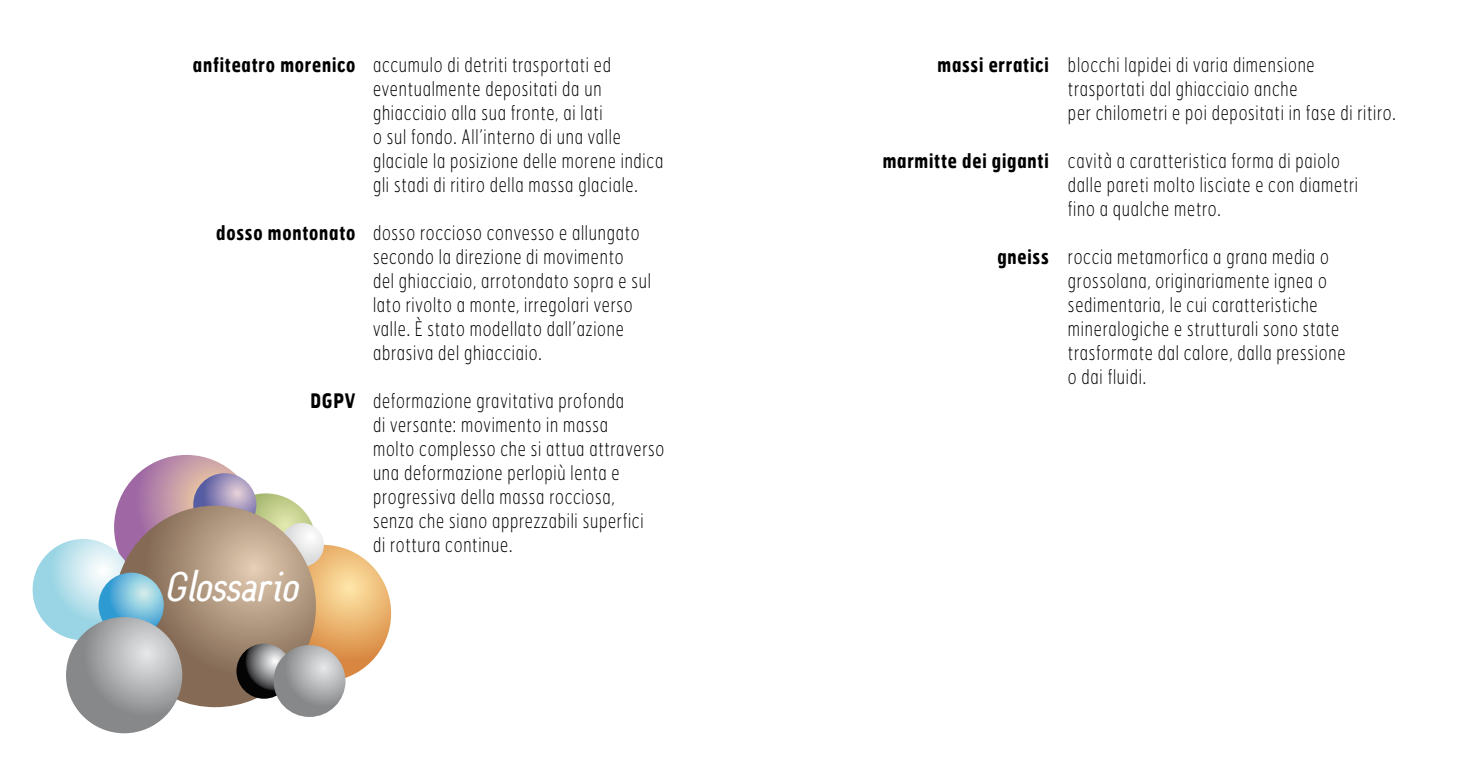
<style>
.page{position:relative;width:1475px;height:766px;background:#fff}
.page>*{position:absolute;margin:0;border:0;box-sizing:border-box;transform-origin:0 0}
.t1{font:36px "Slanted";color:#fff}
.t2{font:100 20px/24px "Hermes";letter-spacing:.05em;color:#000;scale:.77 1}
.t3{font:700 20px "Hermes";letter-spacing:.05em;color:#000;scale:.77 1}
</style>
<div class="page">
<svg style="left:114px;top:455px;width:145px;height:144px;background:#b787a6"></svg>
<svg style="left:215px;top:493px;width:101px;height:101px"></svg>
<svg style="left:33px;top:539px;width:101px;height:101px;background:#b8e1eb"></svg>
<svg style="left:254px;top:544px;width:137px;height:137px;background:#ebb773"></svg>
<svg style="left:193px;top:473px;width:63px;height:63px;background:#9990ba"></svg>
<svg style="left:280px;top:523px;width:44px;height:43px"></svg>
<svg style="left:114px;top:505px;width:202px;height:202px;background:#a88f78"></svg>
<svg style="left:236px;top:643px;width:55px;height:55px;background:#5a5a5a"></svg>
<svg style="left:98px;top:572px;width:66px;height:65px;background:#75bddb"></svg>
<svg style="left:66px;top:616px;width:116px;height:117px;background:#a4a6a8"></svg>
<svg style="left:273px;top:644px;width:72px;height:72px;background:#a5a5a7"></svg>
<p class="t3" style="left:193px;top:52px;width:213px">anfiteatro morenico</p>
<p class="t3" style="left:216px;top:220px;width:182px">dosso montonato</p>
<p class="t3" style="left:310px;top:388px;width:60px">DGPV</p>
<h1 class="t1" style="left:164px;top:562px;width:137px">Glossario</h1>
<p class="t2" style="left:373px;top:52px;width:378px">accumulo di detriti trasportati ed eventualmente depositati da un ghiacciaio alla sua fronte, ai lati<br>o sul fondo. All’interno di una valle glaciale la posizione delle morene indica gli stadi di ritiro della massa glaciale.</p>
<p class="t2" style="left:373px;top:220px;width:362px">dosso roccioso convesso e allungato secondo la direzione di movimento<br>del ghiacciaio, arrotondato sopra e sul lato rivolto a monte, irregolari verso valle. è stato modellato dall’azione abrasiva del ghiacciaio.</p>
<p class="t2" style="left:373px;top:388px;width:380px">deformazione gravitativa profonda<br>di versante: movimento in massa<br>molto complesso che si attua attraverso una deformazione perlopiù lenta e progressiva della massa rocciosa,<br>senza che siano apprezzabili superfici<br>di rottura continue.</p>
<p class="t3" style="left:937px;top:52px;width:146px">massi erratici</p>
<p class="t3" style="left:882px;top:148px;width:217px">marmitte dei giganti</p>
<p class="t3" style="left:997px;top:244px;width:68px">gneiss</p>
<p class="t2" style="left:1067px;top:52px;width:427px">blocchi lapidei di varia dimensione trasportati dal ghiacciaio anche<br>per chilometri e poi depositati in fase di ritiro.</p>
<p class="t2" style="left:1067px;top:148px;width:378px">cavità a caratteristica forma di paiolo dalle pareti molto lisciate e con diametri fino a qualche metro.</p>
<p class="t2" style="left:1067px;top:244px;width:362px">roccia metamorfica a grana media o grossolana, originariamente ignea o sedimentaria, le cui caratteristiche mineralogiche e strutturali sono state trasformate dal calore, dalla pressione o dai fluidi.</p>
</div>
